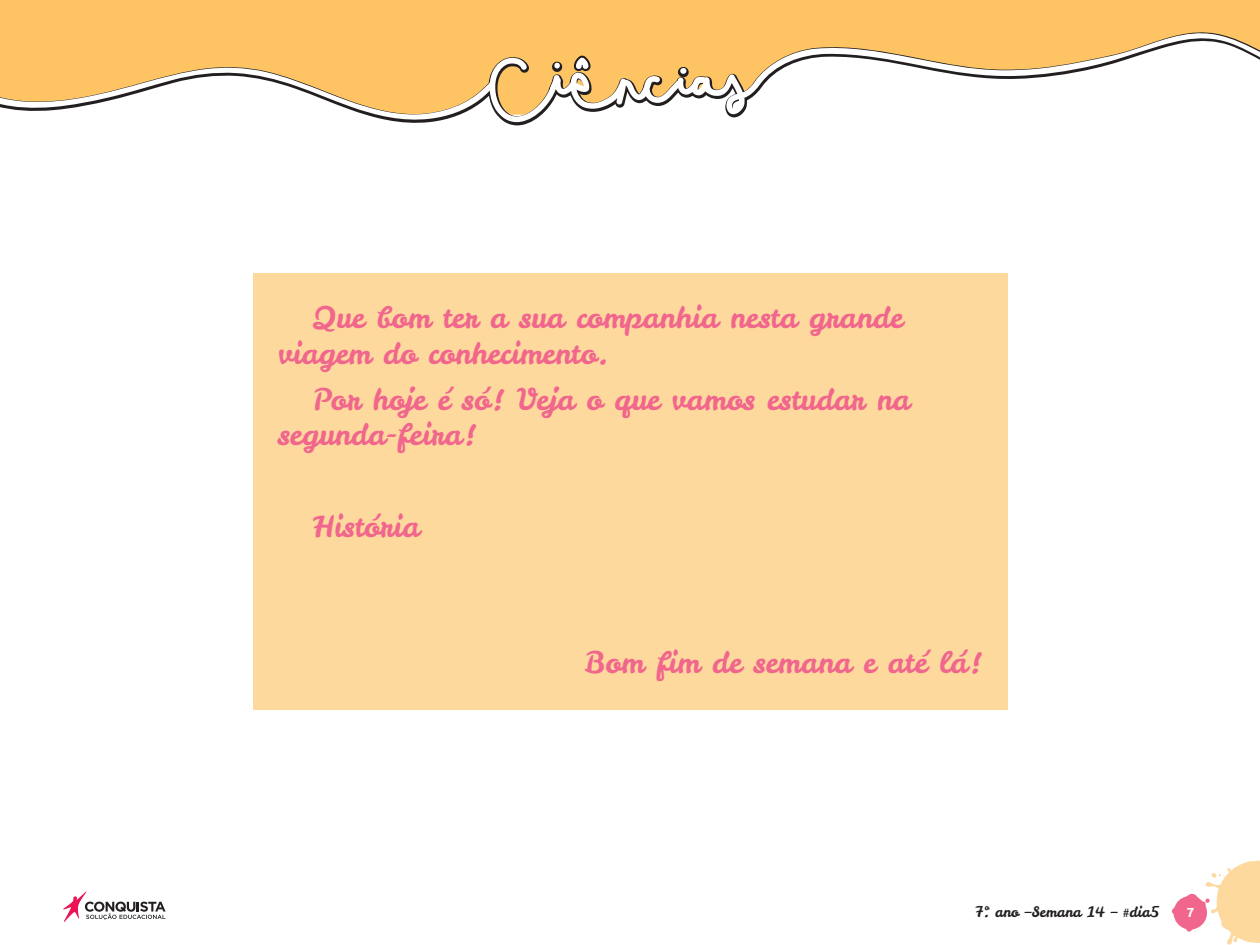
<style>
.page{position:relative;width:1260px;height:945px;background:#fff}
.page>*{position:absolute;margin:0;border:0;box-sizing:border-box;transform-origin:0 0}
._01_Texto_Geral{font:29.75px/35.7px "Leckerli One";color:#f1668d}
.t1{font:14.35px "Leckerli One";color:#231f20}
.t2{font:700 13.12px "Ubuntu";color:#fff}
</style>
<div class="page">
<svg style="left:1172px;top:861px;width:88px;height:84px"></svg>
<svg style="left:63px;top:891px;width:103px;height:31px"></svg>
<div style="left:0;top:0;width:1260px;height:28px;background:#fec463"></div>
<svg style="left:0;top:28px;width:1260px;height:98px"></svg>
<svg style="left:0;top:29px;width:1260px;height:93px;fill:#fec463"></svg>
<svg style="left:574px;top:55px;width:18px;height:18px"></svg>
<div style="left:253px;top:273px;width:754px;height:436px;background:#fed99e"></div>
<p class="_01_Texto_Geral" style="left:278px;top:300px;width:626px;text-indent:35px">Que bom ter a sua companhia nesta grande viagem do conhecimento.</p>
<p class="_01_Texto_Geral" style="left:278px;top:381px;width:634px;text-indent:35px">Por hoje é só! Veja o que vamos estudar na segunda-feira!</p>
<p class="_01_Texto_Geral" style="left:313px;top:508px;width:109px">História</p>
<p class="_01_Texto_Geral" style="left:584px;top:645px;width:400px">Bom fim de semana e até lá!</p>
<p class="t1" style="left:975px;top:903px;width:186px">7º. ano –Semana 14 – #dia5</p>
<p class="t2" style="left:1187px;top:905px;width:9px">7</p>
</div>
